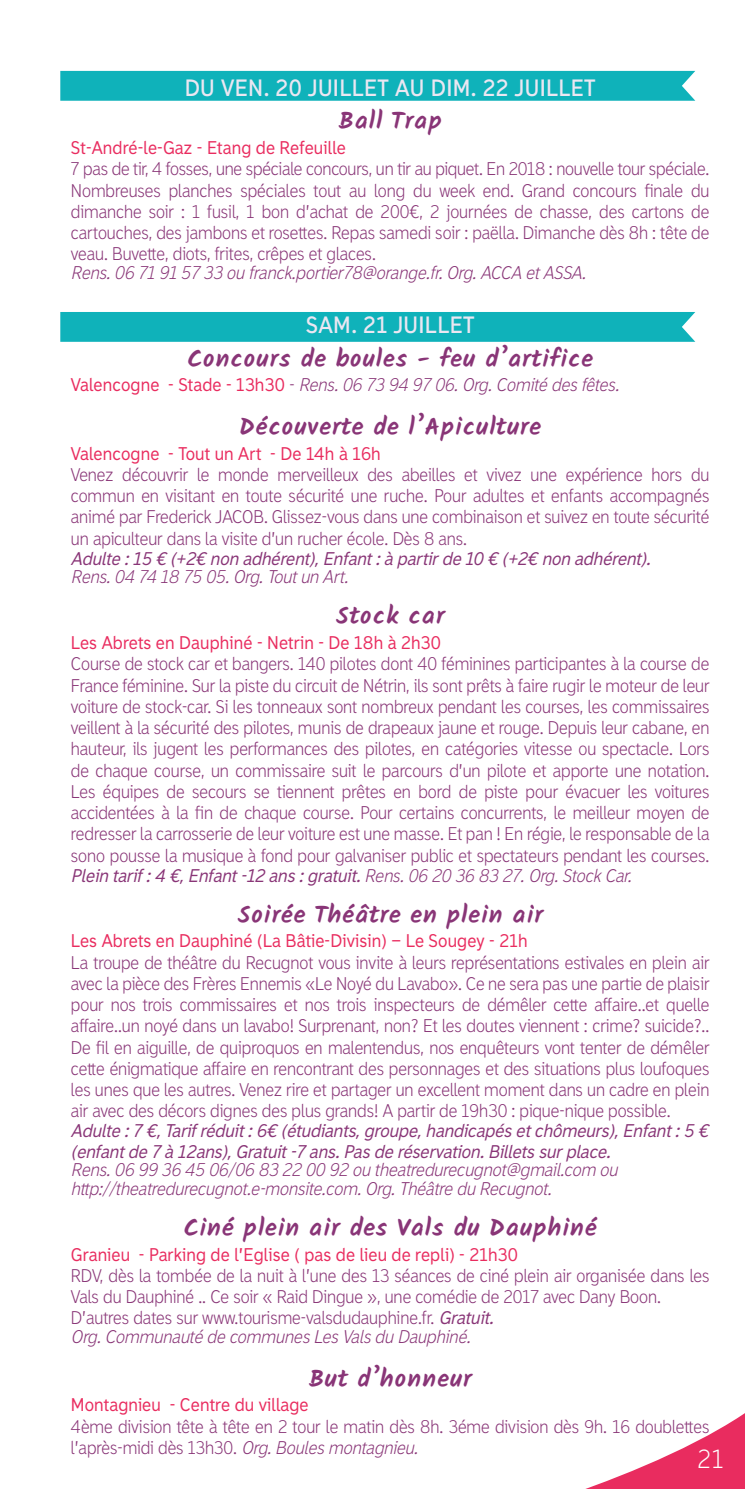
<style>
.page{position:relative;width:745px;height:1489px;background:#fff}
.page>*{position:absolute;margin:0;border:0;box-sizing:border-box;transform-origin:0 0}
.t1{font:700 25px "Kalam";letter-spacing:.05em;color:#893577}
.t2{font:300 25px "Madras";color:#fff}
.t3{font:700 22.5px "Madras";letter-spacing:.02em;color:#ebe7f2}
.t4{font:300 17.5px/21.2px "Madras";color:#893577;text-align:justify}
.t5{font:italic 300 17.5px/18.8px "Madras";color:#893577}
.t6{font:17.5px "Madras";letter-spacing:.01em;color:#e92c5f}
.t7{font:italic 17.5px/20px "Madras";color:#893577}
.s1{font-weight:400;font-style:normal;color:#e92c5f}
.s2{font-style:normal}
.s3{font-weight:400;font-style:italic}
.s4{font-style:italic}
</style>
<div class="page">
<div style="left:60px;top:312px;width:634px;height:30px;background:#0fb2ba"></div>
<div style="left:60px;top:71px;width:634px;height:30px;background:#0fb2ba"></div>
<svg style="left:588px;top:1413px;width:156px;height:75px"></svg>
<p class="t3" style="left:184px;top:74px;width:412px">DU VEN. 20 JUILLET AU DIM. 22 JUILLET</p>
<h1 class="t1" style="left:338px;top:106px;width:104px">Ball Trap</h1>
<p class="t6" style="left:71px;top:137px;width:276px">St-André-le-Gaz - Etang de Refeuille</p>
<p class="t4" style="left:71px;top:158px;width:639px">7 pas de tir, 4 fosses, une spéciale concours, un tir au piquet. En 2018 : nouvelle tour spéciale.<br>Nombreuses planches spéciales tout au long du week end. Grand concours finale du dimanche soir : 1 fusil, 1 bon d’achat de 200€, 2 journées de chasse, des cartons de cartouches, des jambons et rosettes. Repas samedi soir : paëlla. Dimanche dès 8h : tête de veau. Buvette, diots, frites, crêpes et glaces.</p>
<p class="t5" style="left:71px;top:263px;width:516px">Rens. 06 71 91 57 33 ou franck.portier78@orange.fr. Org. ACCA et ASSA.</p>
<p class="t3" style="left:306px;top:311px;width:170px">SAM. 21 JUILLET</p>
<h1 class="t1" style="left:187px;top:343px;width:406px">Concours de boules - feu d’artifice</h1>
<p class="t5" style="left:71px;top:376px;width:549px"><span class="s1">Valencogne - Stade - 13h30</span> <span class="s2">-</span> Rens. 06 73 94 97 06. Org. Comité des fêtes.</p>
<h1 class="t1" style="left:239px;top:411px;width:303px">Découverte de l’Apiculture</h1>
<p class="t6" style="left:71px;top:443px;width:311px">Valencogne - Tout un Art - De 14h à 16h</p>
<p class="t4" style="left:71px;top:464px;width:639px">Venez découvrir le monde merveilleux des abeilles et vivez une expérience hors du commun en visitant en toute sécurité une ruche. Pour adultes et enfants accompagnés animé par Frederick JACOB. Glissez-vous dans une combinaison et suivez en toute sécurité un apiculteur dans la visite d’un rucher école. Dès 8 ans.</p>
<p class="t7" style="left:71px;top:548px;width:581px">Adulte : 15 € (+2€ non adhérent), Enfant : à partir de 10 € (+2€ non adhérent).</p>
<p class="t5" style="left:71px;top:567px;width:278px">Rens. 04 74 18 75 05. Org. Tout un Art.</p>
<h1 class="t1" style="left:336px;top:601px;width:109px">Stock car</h1>
<p class="t6" style="left:71px;top:632px;width:371px">Les Abrets en Dauphiné - Netrin - De 18h à 2h30</p>
<p class="t4" style="left:71px;top:653px;width:639px">Course de stock car et bangers. 140 pilotes dont 40 féminines participantes à la course de France féminine. Sur la piste du circuit de Nétrin, ils sont prêts à faire rugir le moteur de leur voiture de stock-car. Si les tonneaux sont nombreux pendant les courses, les commissaires veillent à la sécurité des pilotes, munis de drapeaux jaune et rouge. Depuis leur cabane, en hauteur, ils jugent les performances des pilotes, en catégories vitesse ou spectacle. Lors de chaque course, un commissaire suit le parcours d’un pilote et apporte une notation.<br>Les équipes de secours se tiennent prêtes en bord de piste pour évacuer les voitures accidentées à la fin de chaque course. Pour certains concurrents, le meilleur moyen de redresser la carrosserie de leur voiture est une masse. Et pan ! En régie, le responsable de la sono pousse la musique à fond pour galvaniser public et spectateurs pendant les courses.<br><span class="s3">Plein tarif : 4 €, Enfant -12 ans : gratuit.</span> <span class="s4">Rens. 06 20 36 83 27. Org. Stock Car.</span></p>
<h1 class="t1" style="left:238px;top:899px;width:306px">Soirée Théâtre en plein air</h1>
<p class="t6" style="left:71px;top:930px;width:458px">Les Abrets en Dauphiné (La Bâtie-Divisin) – Le Sougey - 21h</p>
<p class="t4" style="left:71px;top:951px;width:639px">La troupe de théâtre du Recugnot vous invite à leurs représentations estivales en plein air avec la pièce des Frères Ennemis «Le Noyé du Lavabo». Ce ne sera pas une partie de plaisir pour nos trois commissaires et nos trois inspecteurs de démêler cette affaire..et quelle affaire..un noyé dans un lavabo! Surprenant, non? Et les doutes viennent : crime? suicide?..<br>De fil en aiguille, de quiproquos en malentendus, nos enquêteurs vont tenter de démêler cette énigmatique affaire en rencontrant des personnages et des situations plus loufoques les unes que les autres. Venez rire et partager un excellent moment dans un cadre en plein air avec des décors dignes des plus grands! A partir de 19h30 : pique-nique possible.</p>
<p class="t7" style="left:71px;top:1120px;width:638px">Adulte : 7 €, Tarif réduit : 6€ (étudiants, groupe, handicapés et chômeurs), Enfant : 5 € (enfant de 7 à 12ans), Gratuit -7 ans. Pas de réservation. Billets sur place.</p>
<p class="t5" style="left:71px;top:1160px;width:548px">Rens. 06 99 36 45 06/06 83 22 00 92 ou theatredurecugnot@gmail.com ou http://theatredurecugnot.e-monsite.com. Org. Théâtre du Recugnot.</p>
<h1 class="t1" style="left:184px;top:1212px;width:414px">Ciné plein air des Vals du Dauphiné</h1>
<p class="t6" style="left:71px;top:1243px;width:448px">Granieu - Parking de l’Eglise ( pas de lieu de repli) - 21h30</p>
<p class="t4" style="left:71px;top:1264px;width:639px;text-align:left">RDV, dès la tombée de la nuit à l’une des 13 séances de ciné plein air organisée dans les<br>Vals du Dauphiné .. Ce soir « Raid Dingue », une comédie de 2017 avec Dany Boon.<br>D’autres dates sur www.tourisme-valsdudauphine.fr. <span class="s3">Gratuit.</span></p>
<p class="t5" style="left:71px;top:1327px;width:400px">Org. Communauté de communes Les Vals du Dauphiné.</p>
<h1 class="t1" style="left:309px;top:1363px;width:164px">But d’honneur</h1>
<p class="t6" style="left:71px;top:1394px;width:239px">Montagnieu - Centre du village</p>
<p class="t4" style="left:71px;top:1415px;width:639px">4ème division tête à tête en 2 tour le matin dès 8h. 3éme division dès 9h. 16 doublettes l’après-midi dès 13h30. <span class="s4">Org. Boules montagnieu.</span></p>
<h1 class="t2" style="left:697px;top:1443px;width:28px">21</h1>
</div>
